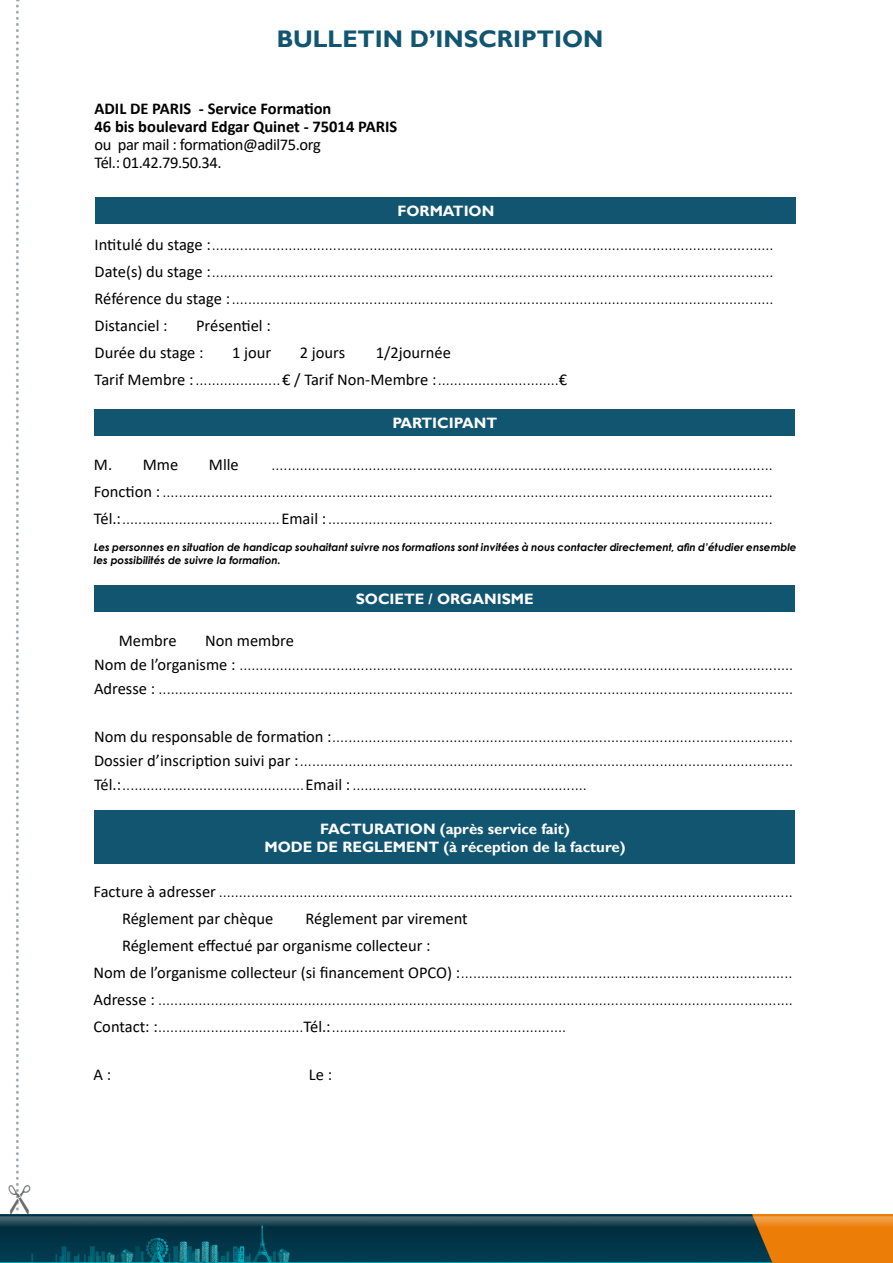
<style>
.page{position:relative;width:893px;height:1263px;background:#fff}
.page>*{position:absolute;margin:0;border:0;box-sizing:border-box;transform-origin:0 0}
.t1{font:700 24px "Gill Sans";color:#115571}
.t2{font:300 16.5px/27px "Calibri";color:#000;text-align:justify}
.t3{font:16.5px/27px "Calibri";color:#000}
.t4{font:700 16.5px/18px "Calibri";color:#000}
.t5{font:16.5px/18px "Calibri";letter-spacing:-.025em;color:#000}
.t6{font:700 15px/18px "Gill Sans";color:#fdfdfd;text-align:center}
.t7{font:italic 700 10.5px/13.5px "Century Gothic";color:#000}
.s1{font-weight:400}
</style>
<div class="page">
<div style="left:96px;top:197px;width:700px;height:27px;background:#115571"></div>
<div style="left:95px;top:409px;width:700px;height:27px;background:#115571"></div>
<div style="left:95px;top:810px;width:700px;height:54px;background:#115571"></div>
<div style="left:95px;top:585px;width:700px;height:26px;background:#115571"></div>
<svg style="left:0;top:1214px;width:893px;height:49px;background:#2d4a48"></svg>
<svg style="left:9px;top:0;width:22px;height:1263px"></svg>
<h1 class="t1" style="left:277px;top:25px;width:328px">BULLETIN D’INSCRIPTION</h1>
<p class="t4" style="left:95px;top:100px;width:304px">ADIL DE PARIS - Service Formation<br>46 bis boulevard Edgar Quinet - 75014 PARIS</p>
<p class="t5" style="left:95px;top:136px;width:228px">ou par mail : formation@adil75.org<br>Tél.: 01.42.79.50.34.</p>
<p class="t6" style="left:397px;top:202px;width:99px">FORMATION</p>
<p class="t2" style="left:95px;top:231px;width:680px"><span class="s1">Intitulé du stage :</span>...........................................................................................................................................<br><span class="s1">Date(s) du stage :</span>...........................................................................................................................................<br><span class="s1">Référence du stage :</span>......................................................................................................................................<br><span class="s1">Distanciel :</span></p>
<p class="t3" style="left:95px;top:312px;width:178px;text-indent:101px">Présentiel :<br>Durée du stage :</p>
<p class="t2" style="left:95px;top:339px;width:474px;text-indent:281px"><span class="s1">1/2journée<br>Tarif Membre :</span>.....................<span class="s1">€ / Tarif Non-Membre :</span>..............................<span class="s1">€</span></p>
<p class="t3" style="left:232px;top:339px;width:41px">1 jour</p>
<p class="t3" style="left:300px;top:339px;width:47px">2 jours</p>
<p class="t6" style="left:392px;top:414px;width:106px">PARTICIPANT</p>
<p class="t3" style="left:94px;top:450px;width:86px">M. Mme</p>
<p class="t3" style="left:209px;top:450px;width:31px">Mlle</p>
<p class="t2" style="left:94px;top:450px;width:681px;text-indent:178px">............................................................................................................................<br><span class="s1">Fonction :</span> .......................................................................................................................................................<br><span class="s1">Tél.:</span>.......................................<span class="s1">Email :</span>..............................................................................................................</p>
<p class="t7" style="left:94px;top:540px;width:704px">Les personnes en situation de handicap souhaitant suivre nos formations sont invitées à nous contacter directement, afin d’étudier ensemble les possibilités de suivre la formation.</p>
<p class="t6" style="left:356px;top:590px;width:179px">SOCIETE / ORGANISME</p>
<p class="t2" style="left:94px;top:628px;width:701px;line-height:24px;text-align:left;text-indent:111px"><span class="s1">Non membre<br>Nom de l’organisme :</span> .........................................................................................................................................<br><span class="s1">Adresse :</span> .............................................................................................................................................................</p>
<p class="t2" style="left:94px;top:724px;width:701px;line-height:24px"><span class="s1">Nom du responsable de formation :</span>..................................................................................................................<br><span class="s1">Dossier d’inscription suivi par :</span>..........................................................................................................................<br><span class="s1">Tél.:</span>.............................................<span class="s1">Email :</span>..........................................................</p>
<p class="t3" style="left:119px;top:627px;width:59px">Membre</p>
<p class="t6" style="left:264px;top:820px;width:362px">FACTURATION (après service fait)<br>MODE DE REGLEMENT (à réception de la facture)</p>
<p class="t2" style="left:122px;top:878px;width:672px;text-indent:-28px"><span class="s1">Facture à adresser</span> ..............................................................................................................................................<br><span class="s1">Réglement par chèque</span></p>
<p class="t3" style="left:306px;top:905px;width:164px">Réglement par virement</p>
<p class="t3" style="left:122px;top:932px;width:310px">Réglement effectué par organisme collecteur :</p>
<p class="t2" style="left:94px;top:959px;width:700px"><span class="s1">Nom de l’organisme collecteur (si financement OPCO) :</span>..................................................................................</p>
<p class="t2" style="left:94px;top:986px;width:701px"><span class="s1">Adresse :</span> .............................................................................................................................................................</p>
<p class="t2" style="left:94px;top:1013px;width:474px"><span class="s1">Contact: :</span>....................................<span class="s1">Tél.:</span>..........................................................</p>
<p class="t3" style="left:94px;top:1061px;width:19px">A :</p>
<p class="t3" style="left:309px;top:1061px;width:25px">Le :</p>
</div>
